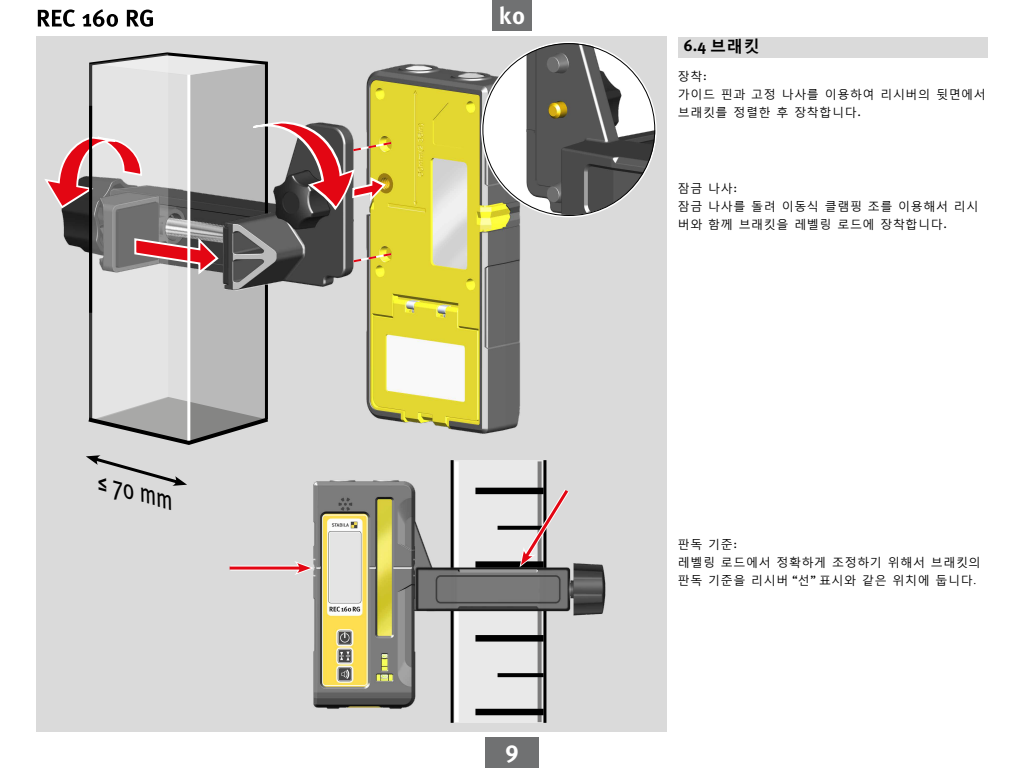
<style>
.page{position:relative;width:1024px;height:768px;background:#fff}
.page>*{position:absolute;margin:0;border:0;box-sizing:border-box;transform-origin:0 0}
.t1{font:italic 26.7px "Meta Pro";color:#000;scale:.81 1}
.t2{font:700 24px "Meta Pro";color:#fff}
.Überschriften{font:700 16px "Meta Pro";color:#000}
.Malgun_Gothic_12_PT{font:12px/18px "Malgun Gothic";letter-spacing:.05em;color:#000}
.s1{font-family:"Malgun Gothic"}
.s2{font-family:"Meta Pro"}
</style>
<div class="page">
<svg style="left:38px;top:9px;width:115px;height:18px"></svg>
<div style="left:485px;top:738px;width:54px;height:30px;background:#707172"></div>
<div style="left:492px;top:0;width:40px;height:30px;background:#707172"></div>
<div style="left:678px;top:37px;width:310px;height:21px;background:#dadada"></div>
<div style="left:36px;top:36px;width:630px;height:696px;background:#dadada"></div>
<svg style="left:86px;top:455px;width:101px;height:31px"></svg>
<div style="left:453px;top:461px;width:91px;height:262px;background:#e9e9e9"></div>
<svg style="left:538px;top:461px;width:4px;height:261px"></svg>
<hr style="left:455px;top:461px;width:4px;height:261px;background:#fff">
<div style="left:475px;top:709px;width:69px;height:6px;background:#000"></div>
<hr style="left:451px;top:460px;width:3px;height:263px;background:#000">
<hr style="left:543px;top:460px;width:3px;height:263px;background:#000">
<img style="left:313px;top:479px;width:293px;height:230px">
<svg style="left:230px;top:566px;width:64px;height:5px"></svg>
<hr style="left:230px;top:567px;width:72px;height:3px;background:#e30613">
<svg style="left:294px;top:561px;width:20px;height:14px"></svg>
<svg style="left:519px;top:484px;width:55px;height:83px"></svg>
<img style="left:394px;top:63px;width:128px;height:371px">
<div style="left:481px;top:42px;width:176px;height:175px;background:#fff;border-radius:50%"></div>
<img style="left:524px;top:43px;width:131px;height:172px">
<svg style="left:46px;top:53px;width:348px;height:392px"></svg>
<p class="t1" style="left:106px;top:461px;width:98px;rotate:15deg">≤ 70 mm</p>
<h2 class="t2" style="left:499px;top:-3px;width:28px">ko</h2>
<h2 class="t2" style="left:505px;top:731px;width:15px">9</h2>
<p class="Überschriften" style="left:683px;top:33px;width:78px">6.4 <span class="s1">브래킷</span></p>
<p class="Malgun_Gothic_12_PT" style="left:678px;top:67px;width:30px">장착<span class="s2">:</span></p>
<p class="Malgun_Gothic_12_PT" style="left:678px;top:85px;width:310px">가이드 핀과 고정 나사를 이용하여 리시버의 뒷면에서 브래킷를 정렬한 후 장착합니다<span class="s2">.</span></p>
<p class="Malgun_Gothic_12_PT" style="left:678px;top:179px;width:61px">잠금 나사<span class="s2">:</span></p>
<p class="Malgun_Gothic_12_PT" style="left:678px;top:197px;width:302px">잠금 나사를 돌려 이동식 클램핑 조를 이용해서 리시 버와 함께 브래킷을 레벨링 로드에 장착합니다<span class="s2">.</span></p>
<p class="Malgun_Gothic_12_PT" style="left:678px;top:535px;width:61px">판독 기준<span class="s2">:</span></p>
<p class="Malgun_Gothic_12_PT" style="left:678px;top:553px;width:304px">레벨링 로드에서 정확하게 조정하기 위해서 브래킷의 판독 기준을 리시버 <span class="s2">“</span>선<span class="s2">”</span> 표시와 같은 위치에 둡니다.</p>
</div>
